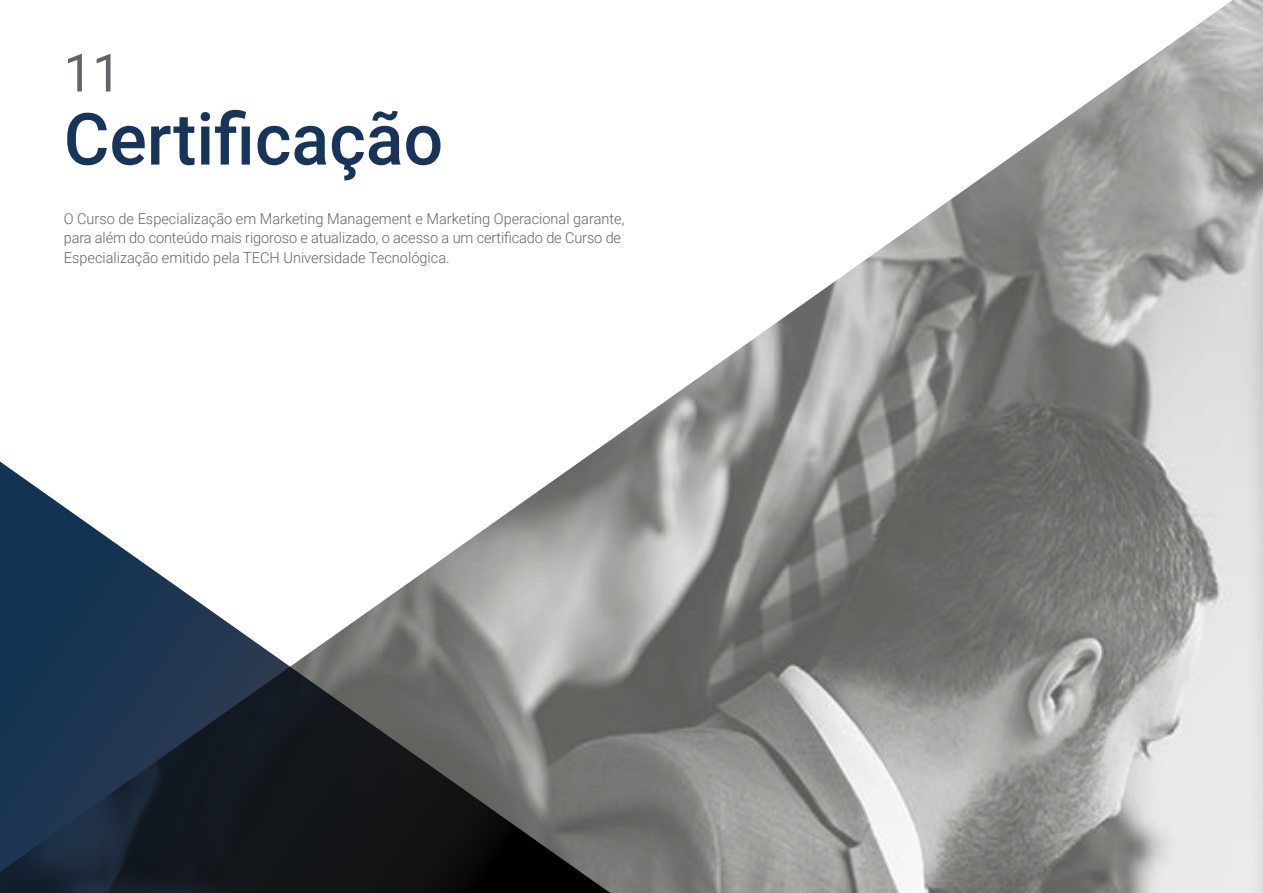
<style>
.page{position:relative;width:1263px;height:893px;background:#fff}
.page>*{position:absolute;margin:0;border:0;box-sizing:border-box;transform-origin:0 0}
.t1{font:500 72px "Roboto";color:#17355b}
.t2{font:52.5px "Roboto";color:#61646a}
.t3{font:300 15px/19.5px "Roboto";color:#61646a}
</style>
<div class="page">
<img style="left:602px;top:0;width:661px;height:893px">
<svg style="left:0;top:446px;width:640px;height:447px"></svg>
<h2 class="t2" style="left:64px;top:36px;width:59px">11</h2>
<h1 class="t1" style="left:64px;top:89px;width:381px">Certificação</h1>
<p class="t3" style="left:64px;top:208px;width:562px">O Curso de Especialização em Marketing Management e Marketing Operacional garante, para além do conteúdo mais rigoroso e atualizado, o acesso a um certificado de Curso de<br>Especialização emitido pela TECH Universidade Tecnológica.</p>
</div>
